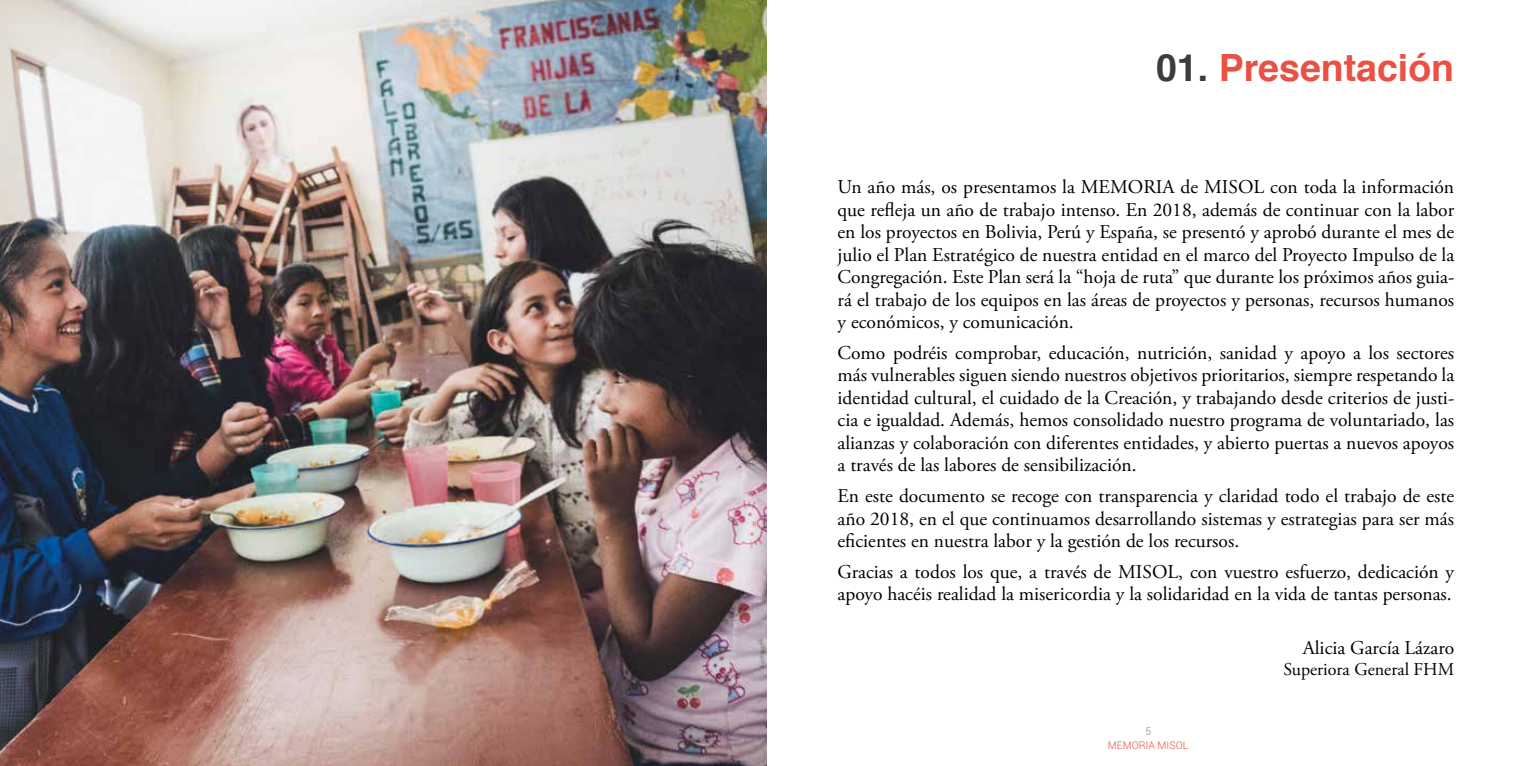
<style>
.page{position:relative;width:1531px;height:766px;background:#fff}
.page>*{position:absolute;margin:0;border:0;box-sizing:border-box;transform-origin:0 0}
.t1{font:700 37.5px "Helvetica";color:#ea5043}
.t2{font:19.5px/22.4px "Adobe Garamond Pro";color:#000;text-align:justify}
.t3{font:18px "Adobe Garamond Pro";color:#000}
.t4{font:300 10.5px "Roboto";color:#ea5043}
.t5{font:300 10.5px "Roboto";color:#878787}
.s1{color:#3c3c3b}
</style>
<div class="page">
<img style="left:0;top:0;width:766px;height:765px">
<h1 class="t1" style="left:1156px;top:38px;width:300px"><span class="s1">01.</span> Presentación</h1>
<p class="t2" style="left:837px;top:176px;width:618px">Un año más, os presentamos la MEMORIA de MISOL con toda la información que refleja un año de trabajo intenso. En 2018, además de continuar con la labor en los proyectos en Bolivia, Perú y España, se presentó y aprobó durante el mes de julio el Plan Estratégico de nuestra entidad en el marco del Proyecto Impulso de la Congregación. Este Plan será la “hoja de ruta” que durante los próximos años guia&shy;rá el trabajo de los equipos en las áreas de proyectos y personas, recursos humanos y económicos, y comunicación.</p>
<p class="t2" style="left:837px;top:342px;width:618px">Como podréis comprobar, educación, nutrición, sanidad y apoyo a los sectores más vulnerables siguen siendo nuestros objetivos prioritarios, siempre respetando la identidad cultural, el cuidado de la Creación, y trabajando desde criterios de justi&shy;cia e igualdad. Además, hemos consolidado nuestro programa de voluntariado, las alianzas y colaboración con diferentes entidades, y abierto puertas a nuevos apoyos a través de las labores de sensibilización.</p>
<p class="t2" style="left:837px;top:485px;width:618px">En este documento se recoge con transparencia y claridad todo el trabajo de este año 2018, en el que continuamos desarrollando sistemas y estrategias para ser más eficientes en nuestra labor y la gestión de los recursos.</p>
<p class="t2" style="left:837px;top:561px;width:618px">Gracias a todos los que, a través de MISOL, con vuestro esfuerzo, dedicación y apoyo hacéis realidad la misericordia y la solidaridad en la vida de tantas personas.</p>
<p class="t2" style="left:1302px;top:637px;width:153px">Alicia García Lázaro</p>
<p class="t3" style="left:1283px;top:657px;width:172px">Superiora General FHM</p>
<p class="t5" style="left:1145px;top:724px;width:7px">5</p>
<p class="t4" style="left:1108px;top:737px;width:82px">MEMORIA MISOL</p>
</div>
